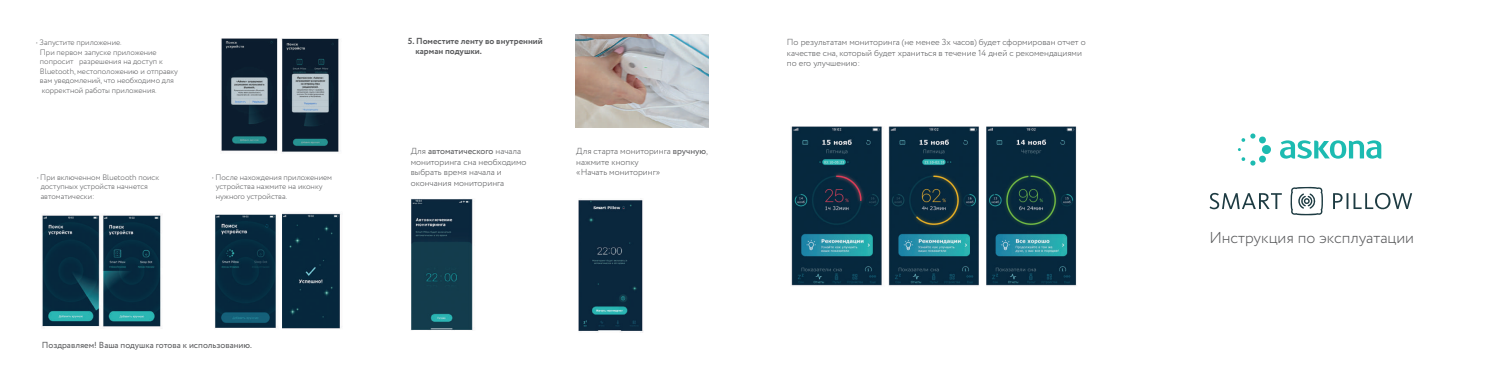
<style>
.page{position:relative;width:1499px;height:382px;background:#fff}
.page>*{position:absolute;margin:0;border:0;box-sizing:border-box;transform-origin:0 0}
.t1{font:300 15.75px "Circe";color:#57585a}
.t2{font:300 8.75px/10.5px "Circe";color:#57585a}
.t3{font:8.75px "Circe";color:#57585a}
.t4{font:700 8.75px/10.5px "Circe";color:#57585a}
.t5{font:300 7.88px/9.5px "Circe";color:#57585a}
.s1{font-weight:400}
</style>
<div class="page">
<img style="left:575px;top:35px;width:133px;height:93px">
<svg style="left:1209px;top:193px;width:72px;height:16px"></svg>
<svg style="left:1333px;top:192px;width:78px;height:18px"></svg>
<svg style="left:1290px;top:187px;width:32px;height:28px"></svg>
<svg style="left:1280px;top:140px;width:101px;height:19px"></svg>
<svg style="left:1250px;top:156px;width:16px;height:10px"></svg>
<svg style="left:1250px;top:133px;width:16px;height:10px"></svg>
<svg style="left:1261px;top:145px;width:9px;height:9px"></svg>
<img style="left:221px;top:38px;width:118px;height:115px">
<img style="left:42px;top:214px;width:120px;height:115px">
<img style="left:215px;top:213px;width:126px;height:116px">
<img style="left:411px;top:199px;width:62px;height:131px">
<img style="left:578px;top:200px;width:65px;height:132px">
<img style="left:791px;top:126px;width:286px;height:160px">
<p class="t5" style="left:40px;top:38px;width:140px;text-indent:-4px">• Запустите приложение.<br>При первом запуске приложение попросит разрешения на доступ к<br>Bluetooth, местоположению и отправку вам уведомлений, что необходимо для корректной работы приложения.</p>
<p class="t5" style="left:41px;top:173px;width:120px;text-indent:-4px">• При включенном Bluetooth поиск доступных устройств начнется автоматически:</p>
<p class="t5" style="left:216px;top:173px;width:118px;text-indent:-4px">• После нахождения приложением устройства нажмите на иконку нужного устройства.</p>
<p class="t3" style="left:42px;top:340px;width:212px">Поздравляем! Ваша подушка готова к использованию.</p>
<p class="t4" style="left:415px;top:36px;width:129px;text-indent:-7px">5. Поместите ленту во внутренний карман подушки.</p>
<p class="t2" style="left:411px;top:146px;width:117px">Для <span class="s1">автоматического</span> начала мониторинга сна необходимо выбрать время начала и окончания мониторинга</p>
<p class="t2" style="left:576px;top:146px;width:133px">Для старта мониторинга <span class="s1">вручную</span>, нажмите кнопку<br>«Начать мониторинг»</p>
<p class="t2" style="left:786px;top:37px;width:300px">По результатам мониторинга (не менее 3х часов) будет сформирован отчет о качестве сна, который будет храниться в течение 14 дней с рекомендациями по его улучшению:</p>
<h1 class="t1" style="left:1209px;top:227px;width:206px">Инструкция по эксплуатации</h1>
</div>
